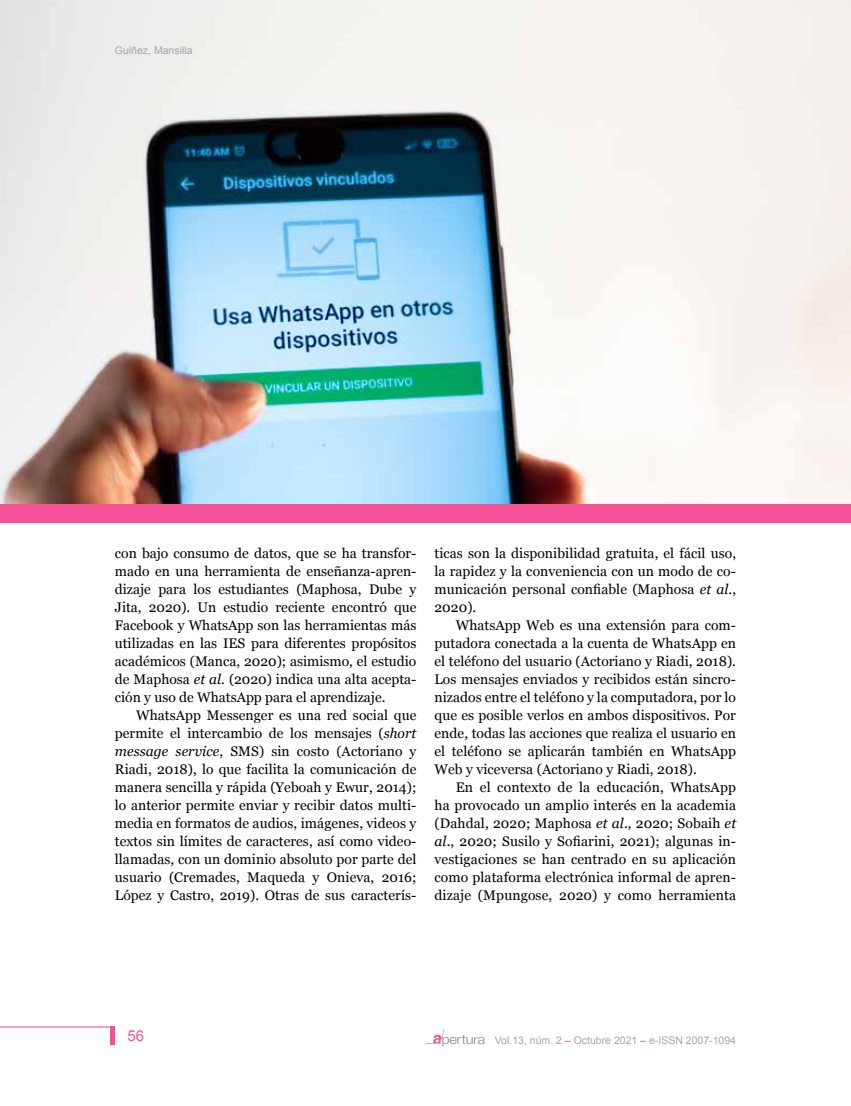
<style>
.page{position:relative;width:851px;height:1106px;background:#fff}
.page>*{position:absolute;margin:0;border:0;box-sizing:border-box;transform-origin:0 0}
.t1{font:15px "Arial";color:#f45197}
.t2{font:13.8px/18px "Georgia";letter-spacing:.005em;color:#000;text-align:justify}
.t3{font:10.5px "Arial";color:#a6a6a6}
.s1{font-style:italic}
.s2{color:#f45197}
</style>
<div class="page">
<svg style="left:425px;top:1029px;width:59px;height:17px"></svg>
<hr style="left:0;top:1026px;width:114px;height:1px;background:#f45197">
<div style="left:110px;top:1026px;width:5px;height:18px;background:#f45197"></div>
<img style="left:0;top:0;width:850px;height:504px">
<div style="left:0;top:504px;width:850px;height:18px;background:#f45197"></div>
<p class="t3" style="left:115px;top:43px;width:79px">Guiñez, Mansilla</p>
<p class="t2" style="left:115px;top:544px;width:303px">con bajo consumo de datos, que se ha transfor&shy;mado en una herramienta de enseñanza-apren&shy;dizaje para los estudiantes (Maphosa, Dube y Jita, 2020). Un estudio reciente encontró que Facebook y WhatsApp son las herramientas más utilizadas en las IES para diferentes propósitos académicos (Manca, 2020); asimismo, el estudio de Maphosa <span class="s1">et al.</span> (2020) indica una alta acepta&shy;ción y uso de WhatsApp para el aprendizaje.</p>
<p class="t2" style="left:115px;top:706px;width:303px;text-indent:21px">WhatsApp Messenger es una red social que permite el intercambio de los mensajes (<span class="s1">short message service</span>, SMS) sin costo (Actoriano y Riadi, 2018), lo que facilita la comunicación de manera sencilla y rápida (Yeboah y Ewur, 2014); lo anterior permite enviar y recibir datos multi&shy;media en formatos de audios, imágenes, videos y textos sin límites de caracteres, así como video&shy;llamadas, con un dominio absoluto por parte del usuario (Cremades, Maqueda y Onieva, 2016; López y Castro, 2019). Otras de sus caracterís-</p>
<p class="t2" style="left:434px;top:544px;width:303px">ticas son la disponibilidad gratuita, el fácil uso, la rapidez y la conveniencia con un modo de co&shy;municación personal confiable (Maphosa <span class="s1">et al</span>., 2020).</p>
<p class="t2" style="left:434px;top:616px;width:303px;text-indent:21px">WhatsApp Web es una extensión para com&shy;putadora conectada a la cuenta de WhatsApp en el teléfono del usuario (Actoriano y Riadi, 2018).<br>Los mensajes enviados y recibidos están sincro&shy;nizados entre el teléfono y la computadora, por lo que es posible verlos en ambos dispositivos. Por ende, todas las acciones que realiza el usuario en el teléfono se aplicarán también en WhatsApp Web y viceversa (Actoriano y Riadi, 2018).</p>
<p class="t2" style="left:434px;top:778px;width:303px;text-indent:21px">En el contexto de la educación, WhatsApp ha provocado un amplio interés en la academia (Dahdal, 2020; Maphosa <span class="s1">et al</span>., 2020; Sobaih <span class="s1">et al</span>., 2020; Susilo y Sofiarini, 2021); algunas in&shy;vestigaciones se han centrado en su aplicación como plataforma electrónica informal de apren&shy;dizaje (Mpungose, 2020) y como herramienta</p>
<p class="t1" style="left:127px;top:1026px;width:18px">56</p>
<p class="t3" style="left:495px;top:1033px;width:243px">Vol.13, núm. 2 <span class="s2">–</span> Octubre 2021 <span class="s2">–</span> e-ISSN 2007-1094</p>
</div>
